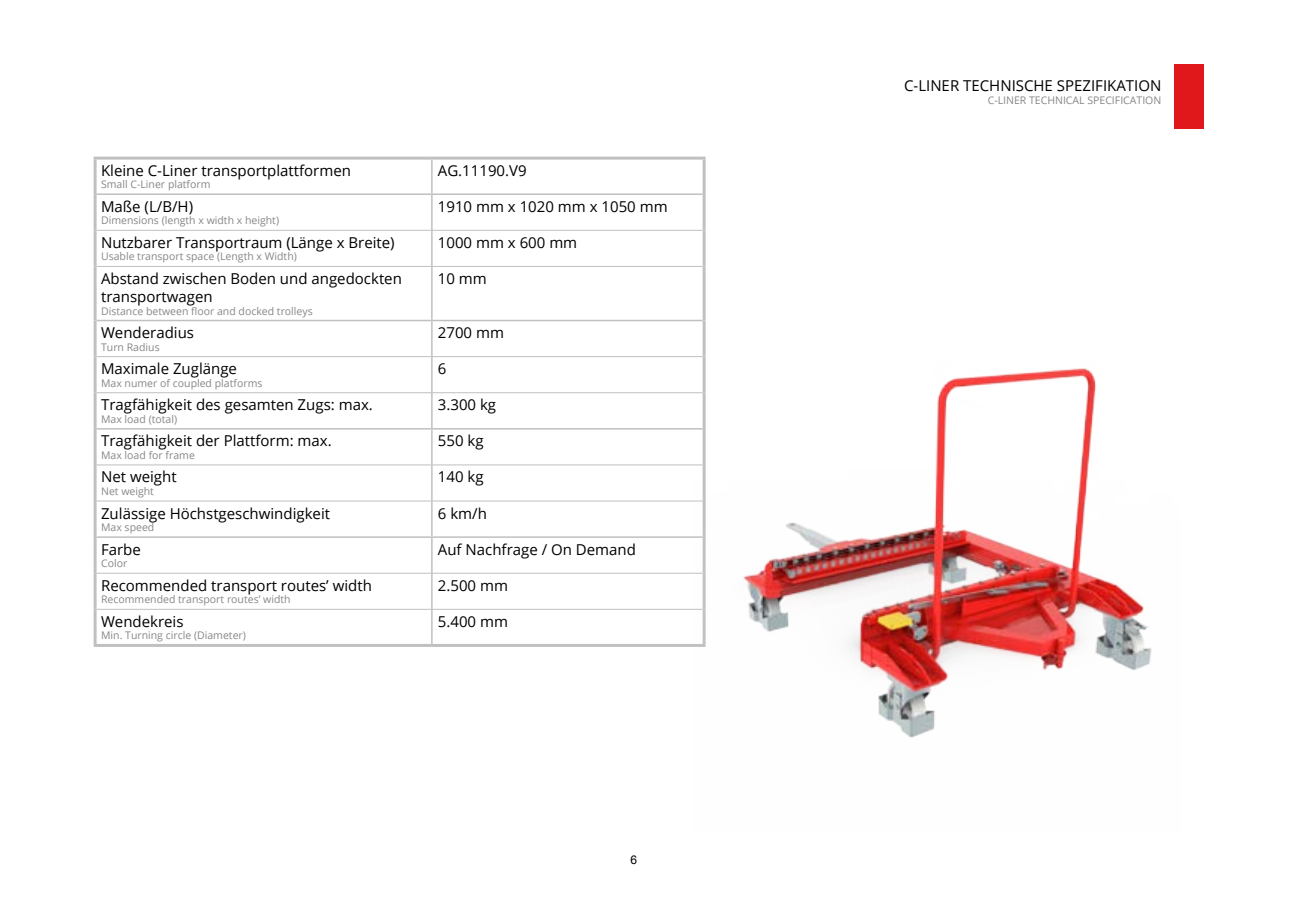
<style>
.page{position:relative;width:1289px;height:919px;background:#fff}
.page>*{position:absolute;margin:0;border:0;box-sizing:border-box;transform-origin:0 0}
.t1{font:15px/18px "Open Sans";color:#000}
.t2{font:12px "Arial";color:#000}
.t3{font:10.5px "Open Sans";color:#878787}
</style>
<div class="page">
<hr style="left:94px;top:157px;width:338px;height:3px;background:#c1c0c0">
<hr style="left:94px;top:160px;width:3px;height:34px;background:#c1c0c0">
<hr style="left:432px;top:157px;width:273px;height:3px;background:#c1c0c0">
<hr style="left:702px;top:160px;width:3px;height:34px;background:#c1c0c0">
<hr style="left:94px;top:194px;width:3px;height:36px;background:#c1c0c0">
<hr style="left:702px;top:194px;width:3px;height:36px;background:#c1c0c0">
<hr style="left:94px;top:230px;width:3px;height:36px;background:#c1c0c0">
<hr style="left:702px;top:230px;width:3px;height:36px;background:#c1c0c0">
<hr style="left:94px;top:266px;width:3px;height:54px;background:#c1c0c0">
<hr style="left:702px;top:266px;width:3px;height:54px;background:#c1c0c0">
<hr style="left:94px;top:320px;width:3px;height:36px;background:#c1c0c0">
<hr style="left:94px;top:356px;width:3px;height:36px;background:#c1c0c0">
<hr style="left:94px;top:392px;width:3px;height:37px;background:#c1c0c0">
<hr style="left:94px;top:429px;width:3px;height:36px;background:#c1c0c0">
<hr style="left:94px;top:465px;width:3px;height:36px;background:#c1c0c0">
<hr style="left:94px;top:501px;width:3px;height:36px;background:#c1c0c0">
<hr style="left:94px;top:537px;width:3px;height:36px;background:#c1c0c0">
<hr style="left:94px;top:573px;width:3px;height:36px;background:#c1c0c0">
<hr style="left:94px;top:609px;width:3px;height:35px;background:#c1c0c0">
<hr style="left:94px;top:644px;width:338px;height:3px;background:#c1c0c0">
<hr style="left:432px;top:644px;width:273px;height:3px;background:#c1c0c0">
<hr style="left:431px;top:160px;width:1px;height:33px;background:#c1c0c0">
<hr style="left:97px;top:193px;width:335px;height:2px;background:#c1c0c0">
<hr style="left:432px;top:193px;width:270px;height:2px;background:#c1c0c0">
<hr style="left:431px;top:195px;width:1px;height:35px;background:#c1c0c0">
<hr style="left:431px;top:230px;width:1px;height:36px;background:#c1c0c0">
<hr style="left:431px;top:266px;width:1px;height:54px;background:#c1c0c0">
<hr style="left:97px;top:320px;width:335px;height:1px;background:#c1c0c0">
<hr style="left:432px;top:320px;width:270px;height:1px;background:#c1c0c0">
<hr style="left:431px;top:321px;width:1px;height:35px;background:#c1c0c0">
<hr style="left:431px;top:357px;width:1px;height:35px;background:#c1c0c0">
<hr style="left:431px;top:393px;width:1px;height:35px;background:#c1c0c0">
<hr style="left:97px;top:428px;width:335px;height:1px;background:#c1c0c0">
<hr style="left:432px;top:428px;width:270px;height:1px;background:#c1c0c0">
<hr style="left:431px;top:429px;width:1px;height:35px;background:#c1c0c0">
<hr style="left:431px;top:465px;width:1px;height:36px;background:#c1c0c0">
<hr style="left:431px;top:501px;width:1px;height:35px;background:#c1c0c0">
<hr style="left:97px;top:536px;width:335px;height:2px;background:#c1c0c0">
<hr style="left:432px;top:536px;width:270px;height:2px;background:#c1c0c0">
<hr style="left:431px;top:538px;width:1px;height:35px;background:#c1c0c0">
<hr style="left:431px;top:573px;width:1px;height:36px;background:#c1c0c0">
<hr style="left:431px;top:609px;width:1px;height:35px;background:#c1c0c0">
<hr style="left:97px;top:230px;width:335px;height:1px;background:#c1c0c0">
<hr style="left:432px;top:230px;width:270px;height:1px;background:#c1c0c0">
<hr style="left:97px;top:266px;width:335px;height:1px;background:#c1c0c0">
<hr style="left:432px;top:266px;width:270px;height:1px;background:#c1c0c0">
<hr style="left:97px;top:356px;width:335px;height:1px;background:#c1c0c0">
<hr style="left:432px;top:356px;width:270px;height:1px;background:#c1c0c0">
<hr style="left:97px;top:392px;width:335px;height:1px;background:#c1c0c0">
<hr style="left:432px;top:392px;width:270px;height:1px;background:#c1c0c0">
<hr style="left:97px;top:464px;width:335px;height:1px;background:#c1c0c0">
<hr style="left:432px;top:464px;width:270px;height:1px;background:#c1c0c0">
<hr style="left:97px;top:500px;width:335px;height:1px;background:#c1c0c0">
<hr style="left:432px;top:500px;width:270px;height:1px;background:#c1c0c0">
<hr style="left:97px;top:573px;width:335px;height:1px;background:#c1c0c0">
<hr style="left:432px;top:573px;width:270px;height:1px;background:#c1c0c0">
<hr style="left:97px;top:609px;width:335px;height:1px;background:#c1c0c0">
<hr style="left:432px;top:609px;width:270px;height:1px;background:#c1c0c0">
<div style="left:1174px;top:64px;width:29px;height:64px;background:#e0181c"></div>
<img style="left:694px;top:313px;width:458px;height:425px">
<p class="t1" style="left:904px;top:76px;width:259px">C-LINER TECHNISCHE SPEZIFIKATION</p>
<p class="t3" style="left:987px;top:93px;width:175px">C-LINER TECHNICAL SPECIFICATION</p>
<p class="t1" style="left:101px;top:161px;width:251px">Kleine C-Liner transportplattformen</p>
<p class="t3" style="left:101px;top:177px;width:111px">Small C-Liner platform</p>
<p class="t1" style="left:438px;top:161px;width:90px">AG.11190.V9</p>
<p class="t1" style="left:101px;top:197px;width:93px">Maße (L/B/H)</p>
<p class="t3" style="left:101px;top:213px;width:179px">Dimensions (length x width x height)</p>
<p class="t1" style="left:438px;top:197px;width:231px">1910 mm x 1020 mm x 1050 mm</p>
<p class="t1" style="left:101px;top:233px;width:295px">Nutzbarer Transportraum (Länge x Breite)</p>
<p class="t3" style="left:101px;top:249px;width:197px">Usable transport space (Length x Width)</p>
<p class="t1" style="left:438px;top:233px;width:141px">1000 mm x 600 mm</p>
<p class="t1" style="left:101px;top:269px;width:302px">Abstand zwischen Boden und angedockten transportwagen</p>
<p class="t3" style="left:101px;top:303px;width:213px">Distance between floor and docked trolleys</p>
<p class="t1" style="left:438px;top:269px;width:50px">10 mm</p>
<p class="t1" style="left:101px;top:323px;width:94px">Wenderadius</p>
<p class="t3" style="left:101px;top:339px;width:60px">Turn Radius</p>
<p class="t1" style="left:438px;top:323px;width:68px">2700 mm</p>
<p class="t1" style="left:101px;top:359px;width:137px">Maximale Zuglänge</p>
<p class="t3" style="left:101px;top:375px;width:163px">Max numer of coupled platforms</p>
<p class="t1" style="left:438px;top:359px;width:10px">6</p>
<p class="t1" style="left:101px;top:395px;width:273px">Tragfähigkeit des gesamten Zugs: max.</p>
<p class="t3" style="left:101px;top:412px;width:78px">Max load (total)</p>
<p class="t1" style="left:438px;top:395px;width:60px">3.300 kg</p>
<p class="t1" style="left:101px;top:431px;width:232px">Tragfähigkeit der Plattform: max.</p>
<p class="t3" style="left:101px;top:448px;width:95px">Max load for frame</p>
<p class="t1" style="left:438px;top:431px;width:47px">550 kg</p>
<p class="t1" style="left:101px;top:467px;width:77px">Net weight</p>
<p class="t3" style="left:101px;top:484px;width:54px">Net weight</p>
<p class="t1" style="left:438px;top:467px;width:47px">140 kg</p>
<p class="t1" style="left:101px;top:503px;width:230px">Zulässige Höchstgeschwindigkeit</p>
<p class="t3" style="left:101px;top:520px;width:55px">Max speed</p>
<p class="t1" style="left:438px;top:503px;width:51px">6 km/h</p>
<p class="t1" style="left:101px;top:539px;width:41px">Farbe</p>
<p class="t3" style="left:101px;top:556px;width:28px">Color</p>
<p class="t1" style="left:438px;top:539px;width:200px">Auf Nachfrage / On Demand</p>
<p class="t1" style="left:101px;top:576px;width:272px">Recommended transport routes’ width</p>
<p class="t3" style="left:101px;top:592px;width:191px">Recommended transport routes’ width</p>
<p class="t1" style="left:438px;top:576px;width:72px">2.500 mm</p>
<p class="t1" style="left:101px;top:612px;width:84px">Wendekreis</p>
<p class="t3" style="left:101px;top:628px;width:146px">Min. Turning circle (Diameter)</p>
<p class="t1" style="left:438px;top:612px;width:72px">5.400 mm</p>
<p class="t2" style="left:630px;top:851px;width:8px">6</p>
</div>
